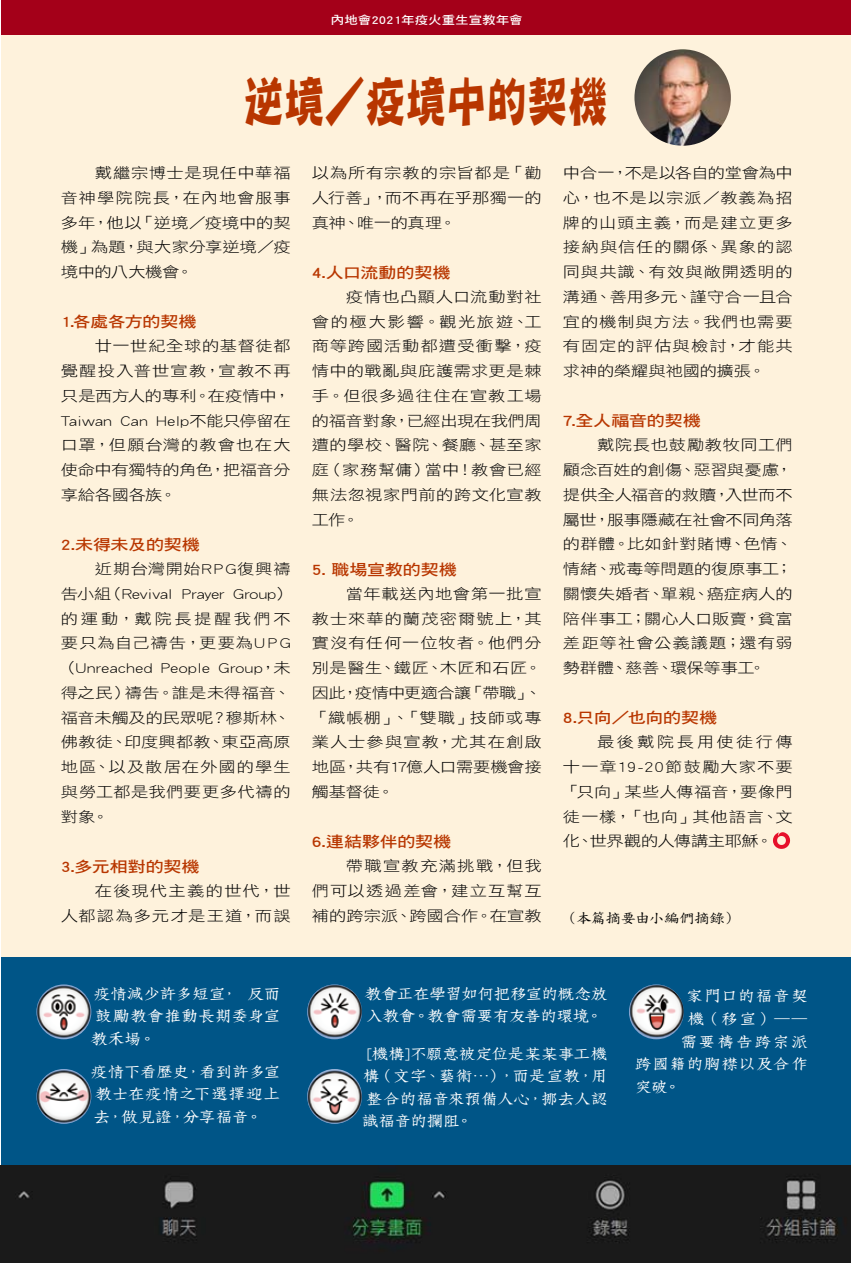
<style>
.page{position:relative;width:851px;height:1263px;background:#fff}
.page>*{position:absolute;margin:0;border:0;box-sizing:border-box;transform-origin:0 0}
.t1{font:54px "DF Ping Ju Std W7";color:#b83600;scale:.75 1}
.t2{font:15.3px "DF Hei Std W7";letter-spacing:-.01em;color:#b83600;scale:1.18 1}
.t3{font:14.7px/24.8px "DF Hei Std W3";letter-spacing:.02em;color:#000;text-align:justify;scale:1.18 1}
.t4{font:14.7px/22.5px "DF Fang Song Std W6";letter-spacing:-.04em;color:#fff;text-align:justify;scale:1.18 1}
.t5{font:14.7px/22.5px "DF Fang Song Std W6";letter-spacing:-.06em;color:#fff;scale:1.18 1}
.t6{font:14.7px/24.8px "DF Hei Std W3";letter-spacing:.07em;color:#000;text-align:right;scale:1.18 1}
.t7{font:14.7px "DF Fang Song Std W6";letter-spacing:-.02em;color:#fff;scale:1.18 1}
.t8{font:14.7px "DF Fang Song Std W6";letter-spacing:-.005em;color:#fff;scale:1.18 1}
.t9{font:14.7px "DF Fang Song Std W6";letter-spacing:.03em;color:#fff;scale:1.18 1}
.t10{font:14.7px "DF Fang Song Std W6";letter-spacing:.065em;color:#fff;scale:1.18 1}
.t11{font:14.1px "DF Biao Kai Shu Std W5";letter-spacing:-.055em;color:#000;scale:1.12 1}
.t12{font:11.55px "DF Hei Std W7";color:#fff;scale:1.18 1}
</style>
<div class="page">
<div style="left:1px;top:0;width:849px;height:1004px;background:#fef2dc"></div>
<div style="left:1px;top:958px;width:849px;height:275px;background:#005587"></div>
<svg style="left:773px;top:832px;width:17px;height:17px"></svg>
<img style="left:0;top:1165px;width:850px;height:98px">
<div style="left:1px;top:0;width:849px;height:34px;background:#a40019"></div>
<img style="left:634px;top:49px;width:96px;height:97px;border-radius:48px">
<img style="left:36px;top:984px;width:55px;height:55px;border-radius:27px">
<img style="left:307px;top:984px;width:55px;height:55px;border-radius:27px">
<img style="left:628px;top:984px;width:55px;height:55px;border-radius:27px">
<img style="left:36px;top:1069px;width:55px;height:55px;border-radius:27px">
<img style="left:307px;top:1069px;width:55px;height:55px;border-radius:27px">
<p class="t12" style="left:331px;top:14px;width:164px">內地會2021年疫火重生宣教年會</p>
<h1 class="t1" style="left:243px;top:73px;width:487px">逆境／疫境中的契機</h1>
<p class="t3" style="left:61px;top:160px;width:196px;text-indent:34px">戴繼宗博士是現任中華福音神學院院長，在內地會服事多年，他以「逆境／疫境中的契機」為題，與大家分享逆境／疫境中的八大機會。</p>
<p class="t2" style="left:61px;top:313px;width:116px">1.各處各方的契機</p>
<p class="t3" style="left:61px;top:333px;width:196px;text-indent:34px">廿一世紀全球的基督徒都覺醒投入普世宣教，宣教不再只是西方人的專利。在疫情中，Taiwan Can Help不能只停留在口罩，但願台灣的教會也在大使命中有獨特的角色，把福音分享給各國各族。</p>
<p class="t2" style="left:61px;top:536px;width:119px">2.未得未及的契機</p>
<p class="t3" style="left:61px;top:556px;width:196px;text-indent:34px">近期台灣開始RPG復興禱告小組（Revival Prayer Group）的運動，戴院長提醒我們不要只為自己禱告，更要為UPG（Unreached People Group，未得之民）禱告。誰是未得福音、福音未觸及的民眾呢？穆斯林、佛教徒、印度興都教、東亞高原地區、以及散居在外國的學生與勞工都是我們要更多代禱的對象。</p>
<p class="t2" style="left:61px;top:858px;width:119px">3.多元相對的契機</p>
<p class="t6" style="left:61px;top:878px;width:196px">在後現代主義的世代，世<br>人都認為多元才是王道，而誤</p>
<p class="t3" style="left:312px;top:160px;width:196px">以為所有宗教的宗旨都是「勸人行善」，而不再在乎那獨一的真神、唯一的真理。</p>
<p class="t2" style="left:312px;top:264px;width:119px">4.人口流動的契機</p>
<p class="t3" style="left:312px;top:284px;width:196px;text-indent:34px">疫情也凸顯人口流動對社會的極大影響。觀光旅遊、工商等跨國活動都遭受衝擊，疫情中的戰亂與庇護需求更是棘手。但很多過往住在宣教工場的福音對象，已經出現在我們周遭的學校、醫院、餐廳、甚至家庭（家務幫傭）當中！教會已經無法忽視家門前的跨文化宣教工作。</p>
<p class="t2" style="left:312px;top:561px;width:124px">5. 職場宣教的契機</p>
<p class="t3" style="left:312px;top:581px;width:196px;text-indent:34px">當年載送內地會第一批宣教士來華的蘭茂密爾號上，其實沒有任何一位牧者。他們分別是醫生、鐵匠、木匠和石匠。因此，疫情中更適合讓「帶職」、「織帳棚」、「雙職」技師或專業人士參與宣教，尤其在創啟地區，共有17億人口需要機會接觸基督徒。</p>
<p class="t2" style="left:312px;top:833px;width:120px">6.連結夥伴的契機</p>
<p class="t3" style="left:312px;top:853px;width:196px;text-indent:34px">帶職宣教充滿挑戰，但我們可以透過差會，建立互幫互補的跨宗派、跨國合作。在宣教</p>
<p class="t3" style="left:563px;top:160px;width:196px">中合一，不是以各自的堂會為中心，也不是以宗派／教義為招牌的山頭主義，而是建立更多接納與信任的關係、異象的認同與共識、有效與敞開透明的溝通、善用多元、謹守合一且合宜的機制與方法。我們也需要有固定的評估與檢討，才能共求神的榮耀與祂國的擴張。</p>
<p class="t2" style="left:563px;top:412px;width:118px">7.全人福音的契機</p>
<p class="t3" style="left:563px;top:432px;width:196px;text-indent:34px">戴院長也鼓勵教牧同工們顧念百姓的創傷、惡習與憂慮，提供全人福音的救贖，入世而不屬世，服事隱藏在社會不同角落的群體。比如針對賭博、色情、情緒、戒毒等問題的復原事工；關懷失婚者、單親、癌症病人的陪伴事工；關心人口販賣，貧富差距等社會公義議題；還有弱勢群體、慈善、環保等事工。</p>
<p class="t2" style="left:563px;top:709px;width:132px">8.只向／也向的契機</p>
<p class="t3" style="left:563px;top:729px;width:196px;text-indent:34px">最後戴院長用使徒行傳十一章19-20節鼓勵大家不要「只向」某些人傳福音，要像門徒一樣，「也向」其他語言、文化、世界觀的人傳講主耶穌。</p>
<p class="t11" style="left:563px;top:910px;width:158px">（本篇摘要由小編們摘錄）</p>
<p class="t5" style="left:93px;top:982px;width:160px">疫情減少許多短宣， 反而</p>
<p class="t7" style="left:95px;top:1008px;width:159px">鼓勵教會推動長期委身宣</p>
<p class="t4" style="left:90px;top:1027px;width:57px">教禾場。</p>
<p class="t4" style="left:90px;top:1060px;width:163px">疫情下看歷史，看到許多宣教士在疫情之下選擇迎上去，做見證，分享福音。</p>
<p class="t5" style="left:364px;top:982px;width:208px">教會正在學習如何把移宣的概念放入教會。教會需要有友善的環境。</p>
<p class="t4" style="left:367px;top:1042px;width:205px">[機構]不願意被定位是某某事工機</p>
<p class="t4" style="left:363px;top:1065px;width:209px">構（文字、藝術…），而是宣教，用</p>
<p class="t4" style="left:366px;top:1087px;width:206px">整合的福音來預備人心，挪去人認</p>
<p class="t4" style="left:361px;top:1110px;width:96px">識福音的攔阻。</p>
<p class="t9" style="left:685px;top:988px;width:105px">家門口的福音契</p>
<p class="t4" style="left:687px;top:1007px;width:104px">機（移宣）——</p>
<p class="t10" style="left:679px;top:1033px;width:110px">需要禱告跨宗派</p>
<p class="t8" style="left:634px;top:1056px;width:149px">跨國籍的胸襟以及合作</p>
<p class="t4" style="left:634px;top:1075px;width:41px">突破。</p>
</div>
